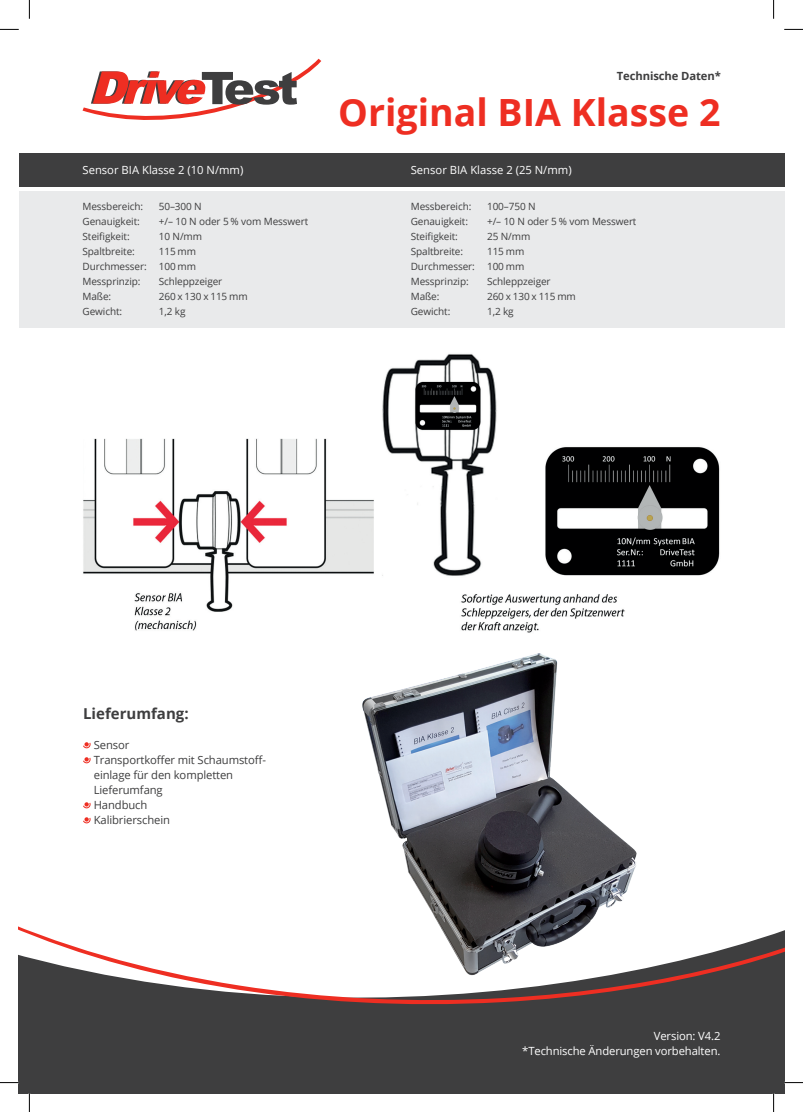
<style>
.page{position:relative;width:803px;height:1112px;background:#fff}
.page>*{position:absolute;margin:0;border:0;box-sizing:border-box;transform-origin:0 0}
.t1{font:700 37.5px "Open Sans";color:#ee2e22}
.t2{font:700 15px "Open Sans";color:#3e3e3f}
.t3{font:11.25px/15px "Open Sans";letter-spacing:-.01em;color:#3e3e3f}
.t4{font:11.25px/15px "Open Sans";letter-spacing:-.01em;color:#fff;text-align:right}
.t5{font:700 11.25px "Open Sans";letter-spacing:-.01em;color:#3e3e3f}
.t6{font:10px/15px "Open Sans";letter-spacing:-.01em;color:#3e3e3f;text-align:justify}
</style>
<div class="page">
<img style="left:83px;top:354px;width:637px;height:279px">
<div style="left:19px;top:1012px;width:765px;height:80px;background:#3e3e3f"></div>
<svg style="left:19px;top:927px;width:765px;height:85px"></svg>
<div style="left:19px;top:191px;width:765px;height:136px;background:#e9eaeb"></div>
<svg style="left:83px;top:742px;width:8px;height:6px"></svg>
<svg style="left:83px;top:757px;width:8px;height:6px"></svg>
<svg style="left:83px;top:802px;width:8px;height:6px"></svg>
<svg style="left:83px;top:817px;width:8px;height:6px"></svg>
<div style="left:19px;top:153px;width:765px;height:34px;background:#3e3e3f"></div>
<img style="left:325px;top:653px;width:353px;height:326px">
<svg style="left:83px;top:59px;width:238px;height:61px"></svg>
<svg style="left:0;top:29px;width:19px;height:1px"></svg>
<svg style="left:784px;top:29px;width:19px;height:1px"></svg>
<svg style="left:0;top:1081px;width:19px;height:2px"></svg>
<svg style="left:784px;top:1081px;width:19px;height:2px"></svg>
<svg style="left:29px;top:0;width:1px;height:19px"></svg>
<svg style="left:29px;top:1092px;width:1px;height:19px"></svg>
<svg style="left:773px;top:0;width:1px;height:19px"></svg>
<svg style="left:773px;top:1092px;width:1px;height:19px"></svg>
<p class="t5" style="left:617px;top:68px;width:105px">Technische Daten*</p>
<h1 class="t1" style="left:338px;top:86px;width:384px">Original BIA Klasse 2</h1>
<p class="t4" style="left:83px;top:162px;width:162px">Sensor BIA Klasse 2 (10 N/mm)</p>
<p class="t4" style="left:411px;top:162px;width:162px">Sensor BIA Klasse 2 (25 N/mm)</p>
<p class="t6" style="left:83px;top:198px;width:62px">Messbereich:</p>
<p class="t6" style="left:159px;top:198px;width:45px">50–300 N</p>
<p class="t6" style="left:83px;top:213px;width:59px">Genauigkeit:</p>
<p class="t6" style="left:159px;top:213px;width:151px">+/– 10 N oder 5 % vom Messwert</p>
<p class="t6" style="left:83px;top:228px;width:49px">Steifigkeit:</p>
<p class="t6" style="left:159px;top:228px;width:45px">10 N/mm</p>
<p class="t6" style="left:83px;top:243px;width:54px">Spaltbreite:</p>
<p class="t6" style="left:411px;top:198px;width:62px">Messbereich:</p>
<p class="t6" style="left:487px;top:198px;width:50px">100–750 N</p>
<p class="t6" style="left:411px;top:213px;width:59px">Genauigkeit:</p>
<p class="t6" style="left:487px;top:213px;width:151px">+/– 10 N oder 5 % vom Messwert</p>
<p class="t6" style="left:411px;top:228px;width:49px">Steifigkeit:</p>
<p class="t6" style="left:487px;top:228px;width:45px">25 N/mm</p>
<p class="t6" style="left:411px;top:243px;width:54px">Spaltbreite:</p>
<p class="t6" style="left:83px;top:243px;width:115px;text-indent:76px">115 mm Durchmesser: 100 mm Messprinzip:</p>
<p class="t6" style="left:411px;top:243px;width:115px;text-indent:76px">115 mm Durchmesser: 100 mm Messprinzip:</p>
<p class="t6" style="left:159px;top:273px;width:65px">Schleppzeiger</p>
<p class="t6" style="left:487px;top:273px;width:65px">Schleppzeiger</p>
<p class="t6" style="left:83px;top:288px;width:30px">Maße:</p>
<p class="t6" style="left:159px;top:288px;width:90px">260 x 130 x 115 mm</p>
<p class="t6" style="left:83px;top:303px;width:41px">Gewicht:</p>
<p class="t6" style="left:159px;top:303px;width:28px">1,2 kg</p>
<p class="t6" style="left:411px;top:288px;width:30px">Maße:</p>
<p class="t6" style="left:487px;top:288px;width:90px">260 x 130 x 115 mm</p>
<p class="t6" style="left:411px;top:303px;width:41px">Gewicht:</p>
<p class="t6" style="left:487px;top:303px;width:28px">1,2 kg</p>
<h2 class="t2" style="left:83px;top:703px;width:107px">Lieferumfang:</h2>
<p class="t3" style="left:94px;top:737px;width:174px">Sensor<br>Transportkoffer mit Schaumstoff&shy;einlage für den kompletten<br>Lieferumfang<br>Handbuch<br>Kalibrierschein</p>
<p class="t4" style="left:522px;top:1028px;width:200px">Version: V4.2<br>*Technische Änderungen vorbehalten.</p>
</div>
